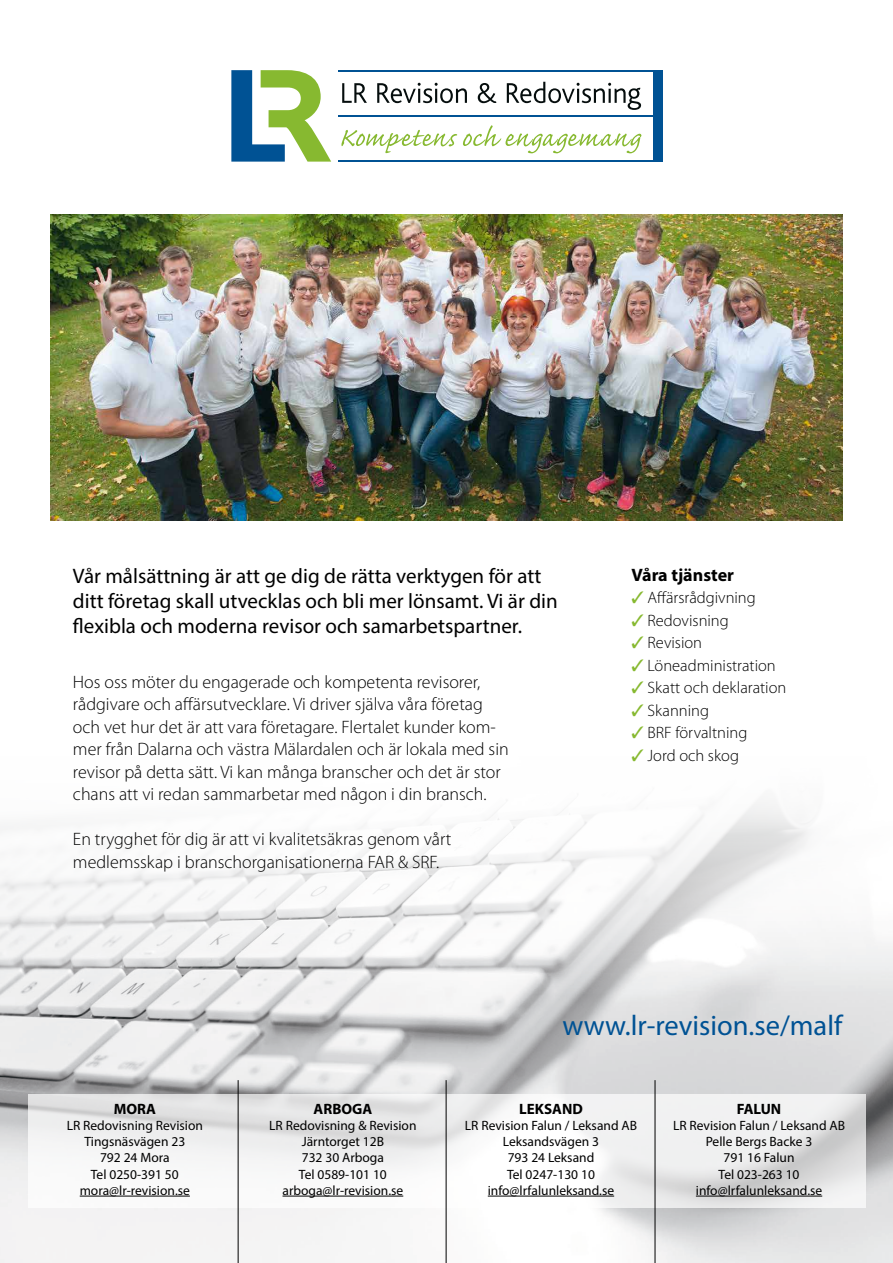
<style>
.page{position:relative;width:893px;height:1263px;background:#fff}
.page>*{position:absolute;margin:0;border:0;box-sizing:border-box;transform-origin:0 0}
.t1{font:28.5px "Myriad Pro";color:#005294}
.t2{font:21px/25.2px "Myriad Pro";color:#000}
.t3{font:300 18px/22.5px "Myriad Pro";color:#000}
.t4{font:700 18px "Myriad Pro";color:#000}
.t5{font:300 16.5px "Myriad Pro";color:#000}
.t6{font:700 15px "Myriad Pro";color:#000}
.t7{font:13.5px/16.2px "Myriad Pro";color:#000;text-align:center}
.s1{color:#87b930}
</style>
<div class="page">
<img style="left:0;top:802px;width:893px;height:461px">
<svg style="left:28px;top:1094px;width:838px;height:113px;fill:#f1f1f2"></svg>
<svg style="left:377px;top:83px;width:90px;height:20px"></svg>
<svg style="left:478px;top:83px;width:18px;height:20px"></svg>
<svg style="left:507px;top:82px;width:134px;height:28px"></svg>
<div style="left:653px;top:70px;width:9px;height:92px;background:#005294"></div>
<svg style="left:231px;top:70px;width:100px;height:92px"></svg>
<hr style="left:338px;top:70px;width:324px;height:1px;background:#005294">
<hr style="left:338px;top:160px;width:324px;height:2px;background:#005294">
<hr style="left:338px;top:115px;width:324px;height:1px;background:#005294">
<svg style="left:341px;top:130px;width:116px;height:23px"></svg>
<svg style="left:463px;top:125px;width:178px;height:28px"></svg>
<svg style="left:342px;top:83px;width:25px;height:20px"></svg>
<img style="left:51px;top:214px;width:791px;height:307px">
<hr style="left:80px;top:1196px;width:110px;height:1px;background:#000">
<hr style="left:282px;top:1196px;width:121px;height:1px;background:#000">
<hr style="left:488px;top:1196px;width:126px;height:1px;background:#000">
<hr style="left:696px;top:1196px;width:126px;height:1px;background:#000">
<hr style="left:238px;top:1080px;width:1px;height:183px;background:#000">
<hr style="left:446px;top:1080px;width:1px;height:183px;background:#000">
<hr style="left:655px;top:1080px;width:1px;height:183px;background:#000">
<p class="t2" style="left:73px;top:563px;width:486px">Vår målsättning är att ge dig de rätta verktygen för att ditt företag skall utvecklas och bli mer lönsamt. Vi är din flexibla och moderna revisor och samarbetspartner.</p>
<p class="t3" style="left:73px;top:670px;width:437px">Hos oss möter du engagerade och kompetenta revisorer, rådgivare och affärsutvecklare. Vi driver själva våra företag och vet hur det är att vara företagare. Flertalet kunder kom&shy;mer från Dalarna och västra Mälardalen och är lokala med sin revisor på detta sätt. Vi kan många branscher och det är stor chans att vi redan sammarbetar med någon i din bransch.</p>
<p class="t3" style="left:73px;top:828px;width:380px">En trygghet för dig är att vi kvalitetsäkras genom vårt medlemsskap i branschorganisationerna FAR &amp; SRF.</p>
<p class="t4" style="left:631px;top:563px;width:104px">Våra tjänster</p>
<p class="t5" style="left:631px;top:589px;width:126px"><span class="s1">✓</span> Affärsrådgivning</p>
<p class="t5" style="left:631px;top:611px;width:99px"><span class="s1">✓</span> Redovisning</p>
<p class="t5" style="left:631px;top:634px;width:72px"><span class="s1">✓</span> Revision</p>
<p class="t5" style="left:631px;top:656px;width:146px"><span class="s1">✓</span> Löneadministration</p>
<p class="t5" style="left:631px;top:679px;width:156px"><span class="s1">✓</span> Skatt och deklaration</p>
<p class="t5" style="left:631px;top:701px;width:79px"><span class="s1">✓</span> Skanning</p>
<p class="t5" style="left:631px;top:724px;width:117px"><span class="s1">✓</span> BRF förvaltning</p>
<p class="t5" style="left:631px;top:746px;width:109px"><span class="s1">✓</span> Jord och skog</p>
<p class="t6" style="left:114px;top:1099px;width:44px">MORA</p>
<p class="t7" style="left:67px;top:1117px;width:138px">LR Redovisning Revision<br>Tingsnäsvägen 23<br>792 24 Mora<br>Tel 0250-391 50 mora@lr-revision.se</p>
<p class="t6" style="left:314px;top:1099px;width:60px">ARBOGA</p>
<p class="t7" style="left:269px;top:1117px;width:149px">LR Redovisning &amp; Revision<br>Järntorget 12B<br>732 30 Arboga<br>Tel 0589-101 10 arboga@lr-revision.se</p>
<h1 class="t1" style="left:562px;top:1007px;width:281px">www.lr-revision.se/malf</h1>
<p class="t6" style="left:519px;top:1099px;width:65px">LEKSAND</p>
<p class="t7" style="left:465px;top:1117px;width:174px">LR Revision Falun / Leksand AB<br>Leksandsvägen 3<br>793 24 Leksand<br>Tel 0247-130 10 info@lrfalunleksand.se</p>
<p class="t6" style="left:737px;top:1099px;width:46px">FALUN</p>
<p class="t7" style="left:673px;top:1117px;width:174px">LR Revision Falun / Leksand AB<br>Pelle Bergs Backe 3<br>791 16 Falun<br>Tel 023-263 10 info@lrfalunleksand.se</p>
</div>
